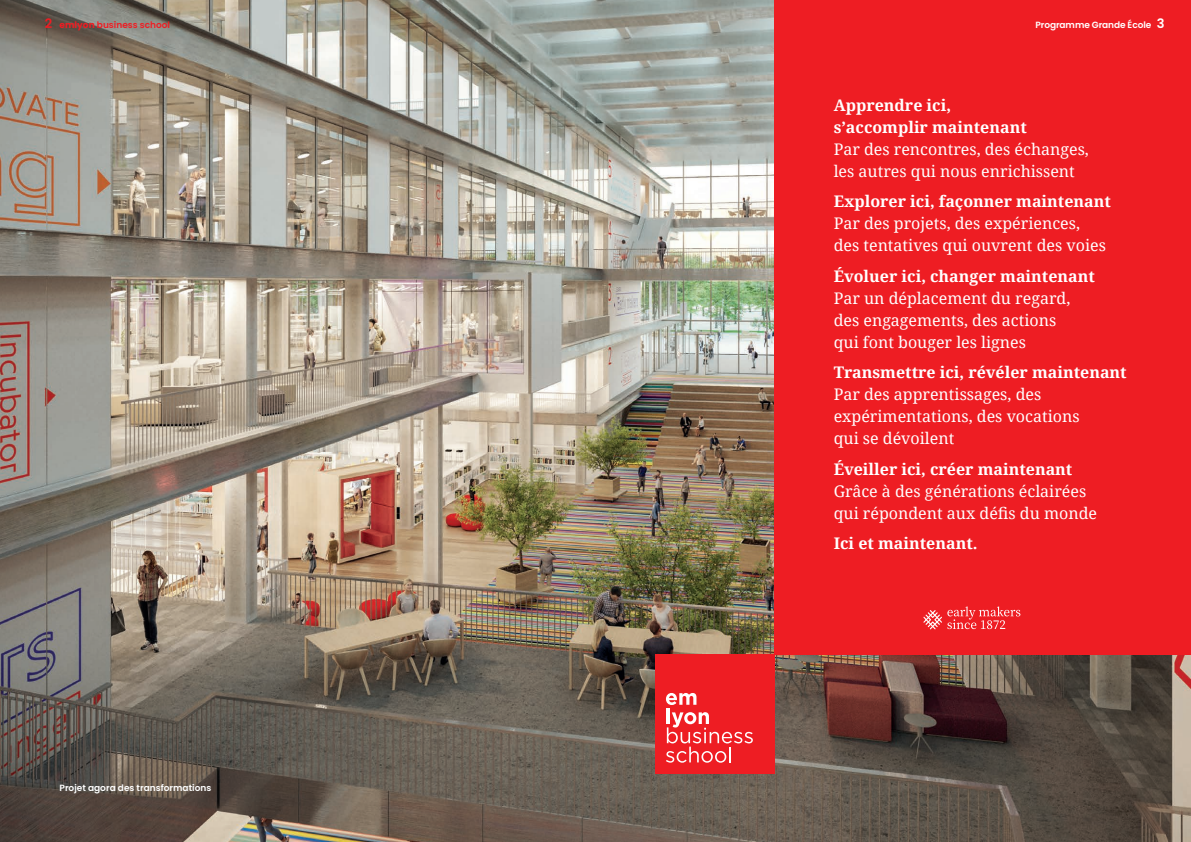
<style>
.page{position:relative;width:1191px;height:842px;background:#fff}
.page>*{position:absolute;margin:0;border:0;box-sizing:border-box;transform-origin:0 0}
.t1{font:16px/22px "Noto Serif";color:#fff}
.t2{font:700 16px/22px "Noto Serif";color:#fff}
.t3{font:600 13px "Poppins";color:#ee1d23}
.t4{font:600 13px "Poppins";color:#fff}
.Sous_titre{font:600 9px "Poppins";color:#fff}
.t5{font:600 9px "Poppins";color:#ee1d23}
.s1{font-weight:700}
</style>
<div class="page">
<img style="left:0;top:0;width:1191px;height:842px">
<div style="left:774px;top:0;width:417px;height:655px;background:#ee1d23"></div>
<div style="left:655px;top:655px;width:119px;height:119px;background:#ee1d23"></div>
<svg style="left:666px;top:693px;width:30px;height:12px"></svg>
<hr style="left:666px;top:708px;width:4px;height:16px;background:#fff">
<svg style="left:666px;top:712px;width:87px;height:51px"></svg>
<svg style="left:923px;top:606px;width:97px;height:23px"></svg>
<p class="t3" style="left:45px;top:16px;width:9px">2</p>
<p class="t5" style="left:60px;top:20px;width:112px"><span class="s1">emlyon</span> business school</p>
<p class="Sous_titre" style="left:1035px;top:20px;width:117px">Programme Grande École</p>
<p class="t4" style="left:1157px;top:16px;width:9px">3</p>
<p class="Sous_titre" style="left:60px;top:783px;width:153px">Projet agora des transformations</p>
<p class="t2" style="left:833px;top:93px;width:195px">Apprendre ici, s’accomplir maintenant</p>
<p class="t1" style="left:833px;top:137px;width:257px">Par des rencontres, des échanges, les autres qui nous enrichissent</p>
<p class="t2" style="left:833px;top:190px;width:279px">Explorer ici, façonner maintenant</p>
<p class="t1" style="left:833px;top:212px;width:274px">Par des projets, des expériences, des tentatives qui ouvrent des voies</p>
<p class="t2" style="left:833px;top:264px;width:263px">Évoluer ici, changer maintenant</p>
<p class="t1" style="left:833px;top:286px;width:238px">Par un déplacement du regard, des engagements, des actions qui font bouger les lignes</p>
<p class="t2" style="left:833px;top:361px;width:294px">Transmettre ici, révéler maintenant</p>
<p class="t1" style="left:833px;top:383px;width:247px">Par des apprentissages, des expérimentations, des vocations qui se dévoilent</p>
<p class="t2" style="left:833px;top:457px;width:240px">Éveiller ici, créer maintenant</p>
<p class="t1" style="left:833px;top:479px;width:265px">Grâce à des générations éclairées qui répondent aux défis du monde</p>
<p class="t2" style="left:833px;top:532px;width:145px">Ici et maintenant.</p>
</div>
